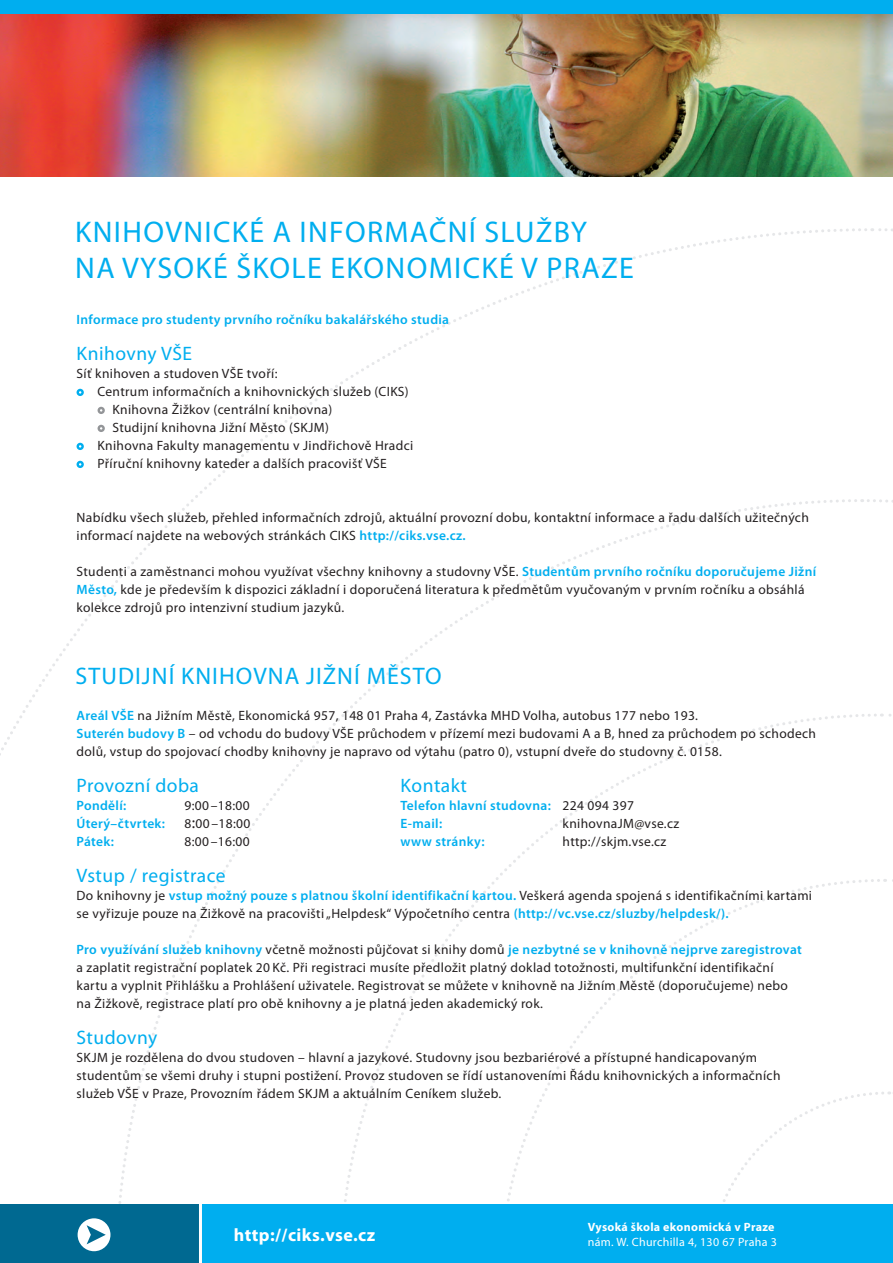
<style>
.page{position:relative;width:893px;height:1263px;background:#fff}
.page>*{position:absolute;margin:0;border:0;box-sizing:border-box;transform-origin:0 0}
.nadpis{font:30px "Myriad Pro";letter-spacing:.045em;color:#00aeef}
.nadpis-2{font:24px "Myriad Pro";letter-spacing:.045em;color:#00aeef}
.podnadpis{font:19.5px "Myriad Pro";letter-spacing:.025em;color:#00aeef}
.t1{font:700 18px "Myriad Pro";letter-spacing:.025em;color:#fff}
.zakladni_text{font:13.5px/18px "Myriad Pro";letter-spacing:.025em;color:#231f20}
.odsazeni{font:13.5px "Myriad Pro";letter-spacing:.025em;color:#231f20}
.zakladni_text-2{font:600 13.5px "Myriad Pro";letter-spacing:.025em;color:#00aeef}
.t2{font:12px "Myriad Pro";letter-spacing:.025em;color:#fff}
.t3{font:700 12px "Myriad Pro";letter-spacing:.025em;color:#fff}
.s1{font-weight:600;color:#00aeef}
.s2{font-weight:400;color:#231f20}
.s3{font-size:16.5px}
</style>
<div class="page">
<svg style="left:497px;top:877px;width:207px;height:328px"></svg>
<svg style="left:704px;top:228px;width:189px;height:977px"></svg>
<div style="left:201px;top:1205px;width:692px;height:58px;background:#00aeef"></div>
<div style="left:0;top:1205px;width:201px;height:58px;background:#006991"></div>
<hr style="left:199px;top:1204px;width:3px;height:59px;background:#fff">
<div style="left:78px;top:1218px;width:32px;height:33px;background:#fff;border-radius:50%"></div>
<svg style="left:87px;top:1225px;width:19px;height:19px"></svg>
<svg style="left:77px;top:389px;width:7px;height:7px"></svg>
<svg style="left:98px;top:407px;width:7px;height:7px"></svg>
<svg style="left:98px;top:425px;width:7px;height:7px"></svg>
<svg style="left:77px;top:443px;width:7px;height:7px"></svg>
<svg style="left:77px;top:461px;width:7px;height:7px"></svg>
<div style="left:0;top:0;width:893px;height:15px;background:#00aeef"></div>
<img style="left:0;top:15px;width:893px;height:161px">
<p class="nadpis" style="left:75px;top:213px;width:513px">KNIHOVNICKÉ A INFORMAČNÍ SLUŽBY</p>
<p class="nadpis" style="left:75px;top:249px;width:560px">NA VYSOKÉ ŠKOLE EKONOMICKÉ V PRAZE</p>
<p class="zakladni_text-2" style="left:77px;top:311px;width:374px">Informace pro studenty prvního ročníku bakalářského studia</p>
<p class="podnadpis" style="left:77px;top:341px;width:117px">Knihovny VŠE</p>
<p class="zakladni_text" style="left:77px;top:364px;width:202px">Síť knihoven a studoven VŠE tvoří:</p>
<p class="odsazeni" style="left:98px;top:383px;width:313px">Centrum informačních a knihovnických služeb (CIKS)</p>
<p class="odsazeni" style="left:112px;top:401px;width:221px">Knihovna Žižkov (centrální knihovna)</p>
<p class="odsazeni" style="left:112px;top:419px;width:218px">Studijní knihovna Jižní Město (SKJM)</p>
<p class="odsazeni" style="left:98px;top:437px;width:317px">Knihovna Fakulty managementu v Jindřichově Hradci</p>
<p class="odsazeni" style="left:98px;top:455px;width:291px">Příruční knihovny kateder a dalších pracovišť VŠE</p>
<p class="zakladni_text" style="left:77px;top:508px;width:734px">Nabídku všech služeb, přehled informačních zdrojů, aktuální provozní dobu, kontaktní informace a řadu dalších užitečných informací najdete na webových stránkách CIKS <span class="s1">http://ciks.vse.cz.</span></p>
<p class="zakladni_text" style="left:77px;top:562px;width:741px">Studenti a zaměstnanci mohou využívat všechny knihovny a studovny VŠE. <span class="s1">Studentům prvního ročníku doporučujeme Jižní<br>Město,</span> kde je především k dispozici základní i doporučená literatura k předmětům vyučovaným v prvním ročníku a obsáhlá kolekce zdrojů pro intenzivní studium jazyků.</p>
<p class="nadpis-2" style="left:76px;top:661px;width:368px">STUDIJNÍ KNIHOVNA JIŽNÍ MĚSTO</p>
<p class="zakladni_text" style="left:77px;top:706px;width:623px"><span class="s1">Areál VŠE</span> na Jižním Městě, Ekonomická 957, 148 01 Praha 4, Zastávka MHD Volha, autobus 177 nebo 193.</p>
<p class="zakladni_text" style="left:77px;top:724px;width:741px"><span class="s1">Suterén budovy B</span> – od vchodu do budovy VŠE průchodem v přízemí mezi budovami A a B, hned za průchodem po schodech dolů, vstup do spojovací chodby knihovny je napravo od výtahu (patro 0), vstupní dveře do studovny č. 0158.</p>
<p class="podnadpis" style="left:77px;top:773px;width:124px">Provozní doba</p>
<p class="podnadpis" style="left:401px;top:773px;width:68px">Kontakt</p>
<p class="zakladni_text-2" style="left:77px;top:797px;width:51px">Pondělí:</p>
<p class="zakladni_text" style="left:185px;top:796px;width:67px">9:00–18:00</p>
<p class="zakladni_text-2" style="left:401px;top:797px;width:235px">Telefon hlavní studovna: <span class="s2">224 094 397</span></p>
<p class="zakladni_text-2" style="left:77px;top:815px;width:90px">Úterý–čtvrtek:</p>
<p class="zakladni_text" style="left:185px;top:814px;width:67px">8<span class="s3">:</span>00–18:00</p>
<p class="zakladni_text-2" style="left:401px;top:815px;width:43px">E-mail:</p>
<p class="zakladni_text" style="left:563px;top:814px;width:118px">knihovnaJM@vse.cz</p>
<p class="zakladni_text-2" style="left:77px;top:833px;width:39px">Pátek:</p>
<p class="zakladni_text" style="left:185px;top:832px;width:67px">8:00–16:00</p>
<p class="zakladni_text-2" style="left:401px;top:833px;width:86px">www stránky:</p>
<p class="zakladni_text" style="left:563px;top:832px;width:105px">http://skjm.vse.cz</p>
<p class="podnadpis" style="left:77px;top:863px;width:151px">Vstup / registrace</p>
<p class="zakladni_text" style="left:77px;top:886px;width:737px">Do knihovny je <span class="s1">vstup možný pouze s platnou školní identifikační kartou.</span> Veškerá agenda spojená s identifikačními kartami se vyřizuje pouze na Žižkově na pracovišti„Helpdesk“ Výpočetního centra <span class="s1">(http://vc.vse.cz/sluzby/helpdesk/).</span></p>
<p class="zakladni_text" style="left:77px;top:940px;width:727px"><span class="s1">Pro využívání služeb knihovny</span> včetně možnosti půjčovat si knihy domů <span class="s1">je nezbytné se v knihovně nejprve zaregistrovat </span>a zaplatit registrační poplatek 20 Kč. Při registraci musíte předložit platný doklad totožnosti, multifunkční identifikační kartu a vyplnit Přihlášku a Prohlášení uživatele. Registrovat se můžete v knihovně na Jižním Městě (doporučujeme) nebo na Žižkově, registrace platí pro obě knihovny a je platná jeden akademický rok.</p>
<p class="podnadpis" style="left:77px;top:1025px;width:82px">Studovny</p>
<p class="zakladni_text" style="left:77px;top:1048px;width:705px">SKJM je rozdělena do dvou studoven – hlavní a jazykové. Studovny jsou bezbariérové a přístupné handicapovaným studentům se všemi druhy i stupni postižení. Provoz studoven se řídí ustanoveními Řádu knihovnických a informačních služeb VŠE v Praze, Provozním řádem SKJM a aktuálním Ceníkem služeb.</p>
<p class="t1" style="left:234px;top:1223px;width:143px">http://ciks.vse.cz</p>
<p class="t3" style="left:588px;top:1219px;width:188px">Vysoká škola ekonomická v Praze</p>
<p class="t2" style="left:588px;top:1234px;width:190px">nám. W. Churchilla 4, 130 67 Praha 3</p>
</div>
